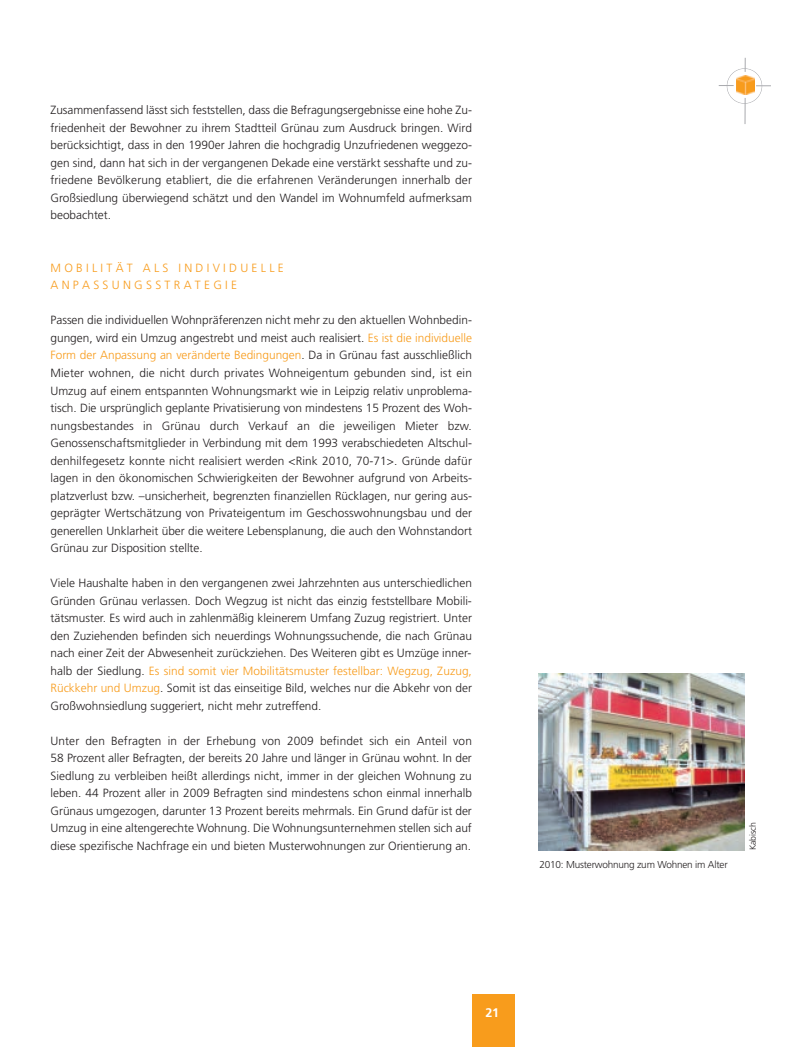
<style>
.page{position:relative;width:795px;height:1047px;background:#fff}
.page>*{position:absolute;margin:0;border:0;box-sizing:border-box;transform-origin:0 0}
.t1{font:700 12.5px "Frutiger";color:#fff}
.t2{font:300 11.88px/17.5px "Frutiger";color:#231f20;text-align:justify}
.t3{font:300 11.88px/17.5px "Frutiger";color:#f89c1c}
.t4{font:300 10px "Frutiger";letter-spacing:-.02em;color:#231f20}
.t5{font:300 8.75px "Frutiger";letter-spacing:-.02em;color:#231f20}
.s1{color:#f89c1c}
</style>
<div class="page">
<div style="left:472px;top:994px;width:42px;height:52px;background:#f89c1c"></div>
<img style="left:538px;top:673px;width:206px;height:177px">
<div style="left:726px;top:68px;width:36px;height:36px;border:1px solid #a8a9ad;border-radius:50%"></div>
<img style="left:736px;top:76px;width:18px;height:18px">
<svg style="left:756px;top:85px;width:14px;height:1px"></svg>
<svg style="left:718px;top:85px;width:15px;height:1px"></svg>
<svg style="left:744px;top:58px;width:1px;height:14px"></svg>
<svg style="left:744px;top:98px;width:1px;height:26px"></svg>
<p class="t2" style="left:50px;top:102px;width:423px">Zusammenfassend lässt sich feststellen, dass die Befragungsergebnisse eine hohe Zu&shy;friedenheit der Bewohner zu ihrem Stadtteil Grünau zum Ausdruck bringen. Wird berücksichtigt, dass in den 1990er Jahren die hochgradig Unzufriedenen weggezo&shy;gen sind, dann hat sich in der vergangenen Dekade eine verstärkt sesshafte und zu&shy;friedene Bevölkerung etabliert, die die erfahrenen Veränderungen innerhalb der Großsiedlung überwiegend schätzt und den Wandel im Wohnumfeld aufmerksam beobachtet.</p>
<p class="t3" style="left:50px;top:260px;width:235px">M O B I L I T Ä T A L S I N D I V I D U E L L E<br>A N P A S S U N G S S T R A T E G I E</p>
<p class="t2" style="left:50px;top:312px;width:423px">Passen die individuellen Wohnpräferenzen nicht mehr zu den aktuellen Wohnbedin&shy;gungen, wird ein Umzug angestrebt und meist auch realisiert. <span class="s1">Es ist die individuelle Form der Anpassung an veränderte Bedingungen</span>. Da in Grünau fast ausschließlich Mieter wohnen, die nicht durch privates Wohneigentum gebunden sind, ist ein Umzug auf einem entspannten Wohnungsmarkt wie in Leipzig relativ unproblema&shy;tisch. Die ursprünglich geplante Privatisierung von mindestens 15 Prozent des Woh&shy;nungsbestandes in Grünau durch Verkauf an die jeweiligen Mieter bzw.<br>Genossenschaftsmitglieder in Verbindung mit dem 1993 verabschiedeten Altschul&shy;denhilfegesetz konnte nicht realisiert werden &lt;Rink 2010, 70-71&gt;. Gründe dafür lagen in den ökonomischen Schwierigkeiten der Bewohner aufgrund von Arbeits&shy;platzverlust bzw. –unsicherheit, begrenzten finanziellen Rücklagen, nur gering aus&shy;geprägter Wertschätzung von Privateigentum im Geschosswohnungsbau und der generellen Unklarheit über die weitere Lebensplanung, die auch den Wohnstandort Grünau zur Disposition stellte.</p>
<p class="t2" style="left:50px;top:575px;width:423px">Viele Haushalte haben in den vergangenen zwei Jahrzehnten aus unterschiedlichen Gründen Grünau verlassen. Doch Wegzug ist nicht das einzig feststellbare Mobili&shy;tätsmuster. Es wird auch in zahlenmäßig kleinerem Umfang Zuzug registriert. Unter den Zuziehenden befinden sich neuerdings Wohnungssuchende, die nach Grünau nach einer Zeit der Abwesenheit zurückziehen. Des Weiteren gibt es Umzüge inner&shy;halb der Siedlung. <span class="s1">Es sind somit vier Mobilitätsmuster festellbar: Wegzug, Zuzug, Rückkehr und Umzug</span>. Somit ist das einseitige Bild, welches nur die Abkehr von der Großwohnsiedlung suggeriert, nicht mehr zutreffend.</p>
<p class="t2" style="left:50px;top:732px;width:423px">Unter den Befragten in der Erhebung von 2009 befindet sich ein Anteil von 58 Prozent aller Befragten, der bereits 20 Jahre und länger in Grünau wohnt. In der Siedlung zu verbleiben heißt allerdings nicht, immer in der gleichen Wohnung zu leben. 44 Prozent aller in 2009 Befragten sind mindestens schon einmal innerhalb Grünaus umgezogen, darunter 13 Prozent bereits mehrmals. Ein Grund dafür ist der Umzug in eine altengerechte Wohnung. Die Wohnungsunternehmen stellen sich auf diese spezifische Nachfrage ein und bieten Musterwohnungen zur Orientierung an.</p>
<p class="t4" style="left:539px;top:860px;width:190px">2010: Musterwohnung zum Wohnen im Alter</p>
<p class="t5" style="left:749px;top:849px;width:29px;rotate:-90deg">Kabisch</p>
<p class="t1" style="left:485px;top:1007px;width:15px">21</p>
</div>
